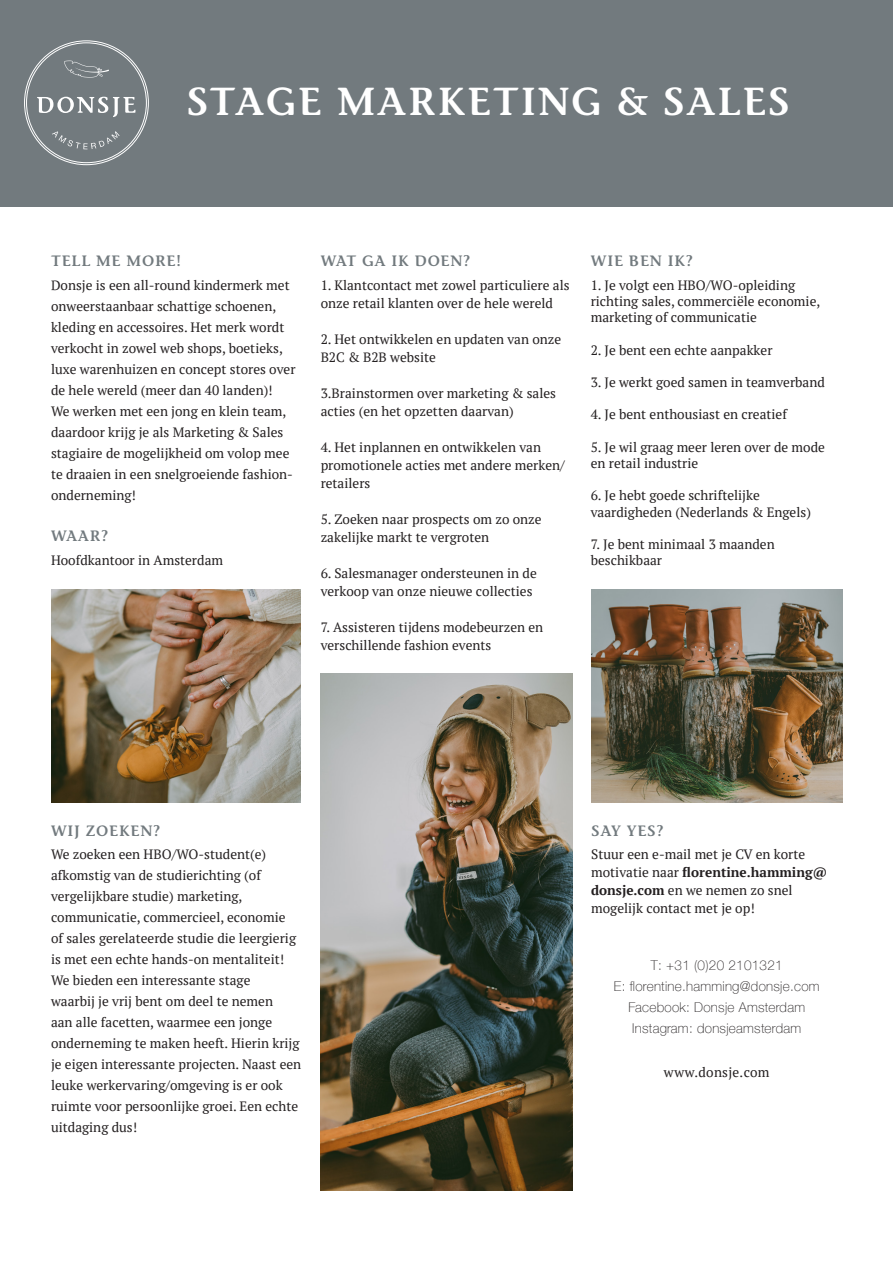
<style>
.page{position:relative;width:893px;height:1263px;background:#fff}
.page>*{position:absolute;margin:0;border:0;box-sizing:border-box;transform-origin:0 0}
.t1{font:600 39px "Stone Informal Std";letter-spacing:.05em;color:#fff}
.t2{font:600 15px "Stone Informal Std";letter-spacing:.05em;color:#727a7e}
.t3{font:13.5px/21px "PT Serif";color:#231f20}
.t4{font:100 13.5px "Helvetica Neue";letter-spacing:.02em;color:#231f20}
.t5{font:13.5px "PT Serif";letter-spacing:.02em;color:#231f20}
.s1{font-weight:700}
</style>
<div class="page">
<div style="left:0;top:0;width:893px;height:206px;background:#727a7e"></div>
<svg style="left:52px;top:131px;width:68px;height:18px"></svg>
<svg style="left:37px;top:97px;width:98px;height:20px"></svg>
<svg style="left:64px;top:61px;width:45px;height:17px"></svg>
<img style="left:51px;top:590px;width:249px;height:212px">
<img style="left:591px;top:590px;width:252px;height:212px">
<img style="left:321px;top:673px;width:251px;height:517px">
<p class="t1" style="left:187px;top:78px;width:604px">STAGE MARKETING &amp; SALES</p>
<p class="t2" style="left:51px;top:252px;width:132px">TELL ME MORE!</p>
<p class="t2" style="left:321px;top:252px;width:151px">WAT GA IK DOEN?</p>
<p class="t2" style="left:591px;top:252px;width:104px">WIE BEN IK?</p>
<p class="t3" style="left:51px;top:274px;width:246px">Donsje is een all-round kindermerk met onweerstaanbaar schattige schoenen, kleding en accessoires. Het merk wordt verkocht in zowel web shops, boetieks, luxe warenhuizen en concept stores over de hele wereld (meer dan 40 landen)!<br>We werken met een jong en klein team, daardoor krijg je als Marketing &amp; Sales stagiaire de mogelijkheid om volop mee te draaien in een snelgroeiende fashion&shy;onderneming!</p>
<p class="t2" style="left:51px;top:527px;width:59px">WAAR?</p>
<p class="t3" style="left:51px;top:549px;width:174px">Hoofdkantoor in Amsterdam</p>
<p class="t3" style="left:321px;top:276px;width:250px;line-height:18px">1. Klantcontact met zowel particuliere als onze retail klanten over de hele wereld</p>
<p class="t3" style="left:321px;top:330px;width:242px;line-height:18px">2. Het ontwikkelen en updaten van onze<br>B2C &amp; B2B website</p>
<p class="t3" style="left:321px;top:384px;width:237px;line-height:18px">3.Brainstormen over marketing &amp; sales acties (en het opzetten daarvan)</p>
<p class="t3" style="left:321px;top:438px;width:246px;line-height:18px">4. Het inplannen en ontwikkelen van promotionele acties met andere merken/ retailers</p>
<p class="t3" style="left:321px;top:510px;width:222px;line-height:18px">5. Zoeken naar prospects om zo onze zakelijke markt te vergroten</p>
<p class="t3" style="left:321px;top:564px;width:218px;line-height:18px">6. Salesmanager ondersteunen in de verkoop van onze nieuwe collecties</p>
<p class="t3" style="left:321px;top:618px;width:224px;line-height:18px">7. Assisteren tijdens modebeurzen en verschillende fashion events</p>
<p class="t3" style="left:591px;top:277px;width:231px;line-height:16.2px">1. Je volgt een HBO/WO-opleiding richting sales, commerciële economie, marketing of communicatie</p>
<p class="t3" style="left:591px;top:339px;width:183px">2. Je bent een echte aanpakker</p>
<p class="t3" style="left:591px;top:372px;width:236px">3. Je werkt goed samen in teamverband</p>
<p class="t3" style="left:591px;top:404px;width:198px">4. Je bent enthousiast en creatief</p>
<p class="t3" style="left:591px;top:439px;width:236px;line-height:16.2px">5. Je wil graag meer leren over de mode en retail industrie</p>
<p class="t3" style="left:591px;top:487px;width:222px;line-height:16.2px">6. Je hebt goede schriftelijke vaardigheden (Nederlands &amp; Engels)</p>
<p class="t3" style="left:591px;top:536px;width:185px;line-height:16.2px">7. Je bent minimaal 3 maanden beschikbaar</p>
<p class="t2" style="left:51px;top:822px;width:111px">WIJ ZOEKEN?</p>
<p class="t2" style="left:592px;top:822px;width:73px">SAY YES?</p>
<p class="t3" style="left:51px;top:844px;width:252px">We zoeken een HBO/WO-student(e) afkomstig van de studierichting (of vergelijkbare studie) marketing, communicatie, commercieel, economie<br>of sales gerelateerde studie die leergierig is met een echte hands-on mentaliteit!<br>We bieden een interessante stage<br>waarbij je vrij bent om deel te nemen<br>aan alle facetten, waarmee een jonge onderneming te maken heeft. Hierin krijg je eigen interessante projecten. Naast een leuke werkervaring/omgeving is er ook ruimte voor persoonlijke groei. Een echte uitdaging dus!</p>
<p class="t3" style="left:591px;top:845px;width:237px;line-height:18px">Stuur een e-mail met je CV en korte motivatie naar <span class="s1">florentine.hamming@ donsje.com</span> en we nemen zo snel mogelijk contact met je op!</p>
<p class="t4" style="left:651px;top:955px;width:133px">T: +31 (0)20 2101321</p>
<p class="t4" style="left:614px;top:976px;width:207px">E: florentine.hamming@donsje.com</p>
<p class="t4" style="left:628px;top:997px;width:178px">Facebook: Donsje Amsterdam</p>
<p class="t4" style="left:632px;top:1018px;width:170px">Instagram: donsjeamsterdam</p>
<p class="t5" style="left:664px;top:1064px;width:107px">www.donsje.com</p>
</div>
